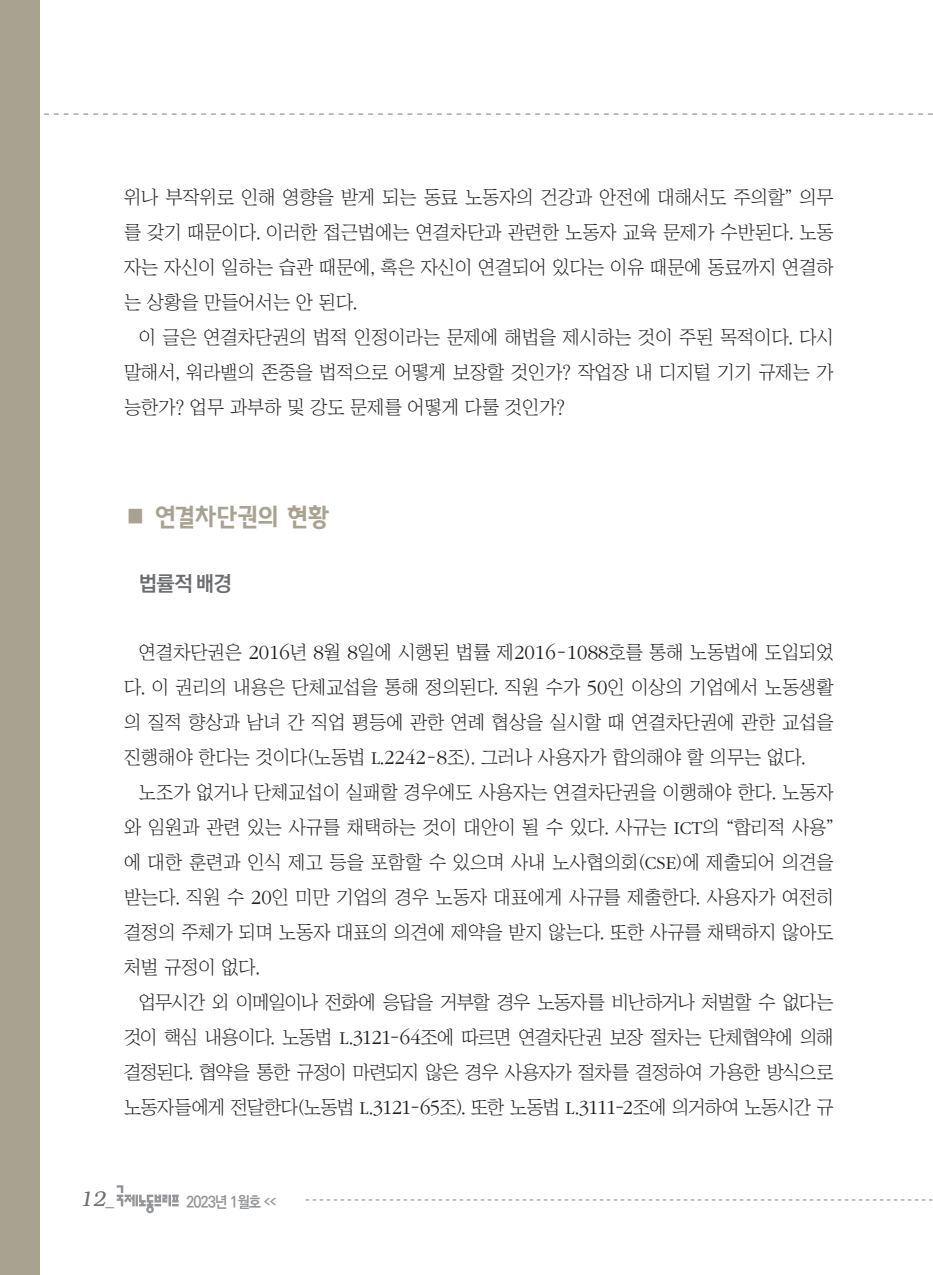
<style>
.page{position:relative;width:933px;height:1275px;background:#fff}
.page>*{position:absolute;margin:0;border:0;box-sizing:border-box;transform-origin:0 0}
.서론{font:24.5px "KBI Zfor SM Esgo H";letter-spacing:-.02em;color:#aaa291}
.중제목{font:700 21px "Ko Pub Dotum";color:#6c6d70}
.t1{font:italic 300 21px "Bookman";color:#6c6d70}
.본문{font:18.9px/35px "Chosunilbo NM";color:#231f20;text-align:justify}
.t2{font:700 15.75px "Ko Pub Dotum";letter-spacing:-.055em;color:#939598;scale:.9 1}
.s1{font-family:"ITC Garamond Std";font-weight:300;font-size:20.82px}
.s2{font-family:"ITC Garamond Std";font-weight:300}
.s3{font-family:"Helvetica";font-weight:400;font-style:normal;font-size:17.5px}
.s4{font-size:7.88px}
</style>
<div class="page">
<svg style="left:44px;top:113px;width:889px;height:2px"></svg>
<div style="left:0;top:0;width:40px;height:1275px;background:#aaa291"></div>
<svg style="left:306px;top:1199px;width:626px;height:1px"></svg>
<svg style="left:117px;top:1185px;width:62px;height:28px"></svg>
<p class="본문" style="left:124px;top:179px;width:711px">위나 부작위로 인해 영향을 받게 되는 동료 노동자의 건강과 안전에 대해서도 주의할” 의무 를 갖기 때문이다. 이러한 접근법에는 연결차단과 관련한 노동자 교육 문제가 수반된다. 노동 자는 자신이 일하는 습관 때문에, 혹은 자신이 연결되어 있다는 이유 때문에 동료까지 연결하 는 상황을 만들어서는 안 된다.</p>
<p class="본문" style="left:124px;top:319px;width:711px;text-indent:15px">이 글은 연결차단권의 법적 인정이라는 문제에 해법을 제시하는 것이 주된 목적이다. 다시 말해서, 워라밸의 존중을 법적으로 어떻게 보장할 것인가? 작업장 내 디지털 기기 규제는 가 능한가? 업무 과부하 및 강도 문제를 어떻게 다룰 것인가?</p>
<p class="서론" style="left:124px;top:502px;width:206px">■ 연결차단권의 현황</p>
<p class="중제목" style="left:139px;top:573px;width:94px">법률적 배경</p>
<p class="본문" style="left:124px;top:634px;width:711px;text-indent:15px">연결차단권은 <span class="s1">2016</span>년 <span class="s1">8</span>월 <span class="s1">8</span>일에 시행된 법률 제<span class="s1">2016</span>-<span class="s1">1088</span>호를 통해 노동법에 도입되었 다. 이 권리의 내용은 단체교섭을 통해 정의된다. 직원 수가 <span class="s1">50</span>인 이상의 기업에서 노동생활 의 질적 향상과 남녀 간 직업 평등에 관한 연례 협상을 실시할 때 연결차단권에 관한 교섭을 진행해야 한다는 것이다(노동법 <span class="s2">L</span>.<span class="s1">2242</span>-<span class="s1">8</span>조). 그러나 사용자가 합의해야 할 의무는 없다.</p>
<p class="본문" style="left:124px;top:774px;width:711px;text-indent:15px">노조가 없거나 단체교섭이 실패할 경우에도 사용자는 연결차단권을 이행해야 한다. 노동자 와 임원과 관련 있는 사규를 채택하는 것이 대안이 될 수 있다. 사규는 <span class="s2">ICT</span>의 “합리적 사용” 에 대한 훈련과 인식 제고 등을 포함할 수 있으며 사내 노사협의회(<span class="s2">CSE</span>)에 제출되어 의견을 받는다. 직원 수 <span class="s1">20</span>인 미만 기업의 경우 노동자 대표에게 사규를 제출한다. 사용자가 여전히 결정의 주체가 되며 노동자 대표의 의견에 제약을 받지 않는다. 또한 사규를 채택하지 않아도 처벌 규정이 없다.</p>
<p class="본문" style="left:124px;top:984px;width:711px;text-indent:15px">업무시간 외 이메일이나 전화에 응답을 거부할 경우 노동자를 비난하거나 처벌할 수 없다는 것이 핵심 내용이다. 노동법 <span class="s2">L</span>.<span class="s1">3121</span>-<span class="s1">64</span>조에 따르면 연결차단권 보장 절차는 단체협약에 의해 결정된다. 협약을 통한 규정이 마련되지 않은 경우 사용자가 절차를 결정하여 가용한 방식으로 노동자들에게 전달한다(노동법 <span class="s2">L</span>.<span class="s1">3121</span>-<span class="s1">65</span>조). 또한 노동법 <span class="s2">L</span>.<span class="s1">3111</span>-<span class="s1">2</span>조에 의거하여 노동시간 규</p>
<p class="t1" style="left:79px;top:1187px;width:36px">12<span class="s3">_</span></p>
<p class="t2" style="left:186px;top:1194px;width:101px">2023년 1월호 <span class="s4">&lt;&lt;</span></p>
</div>
